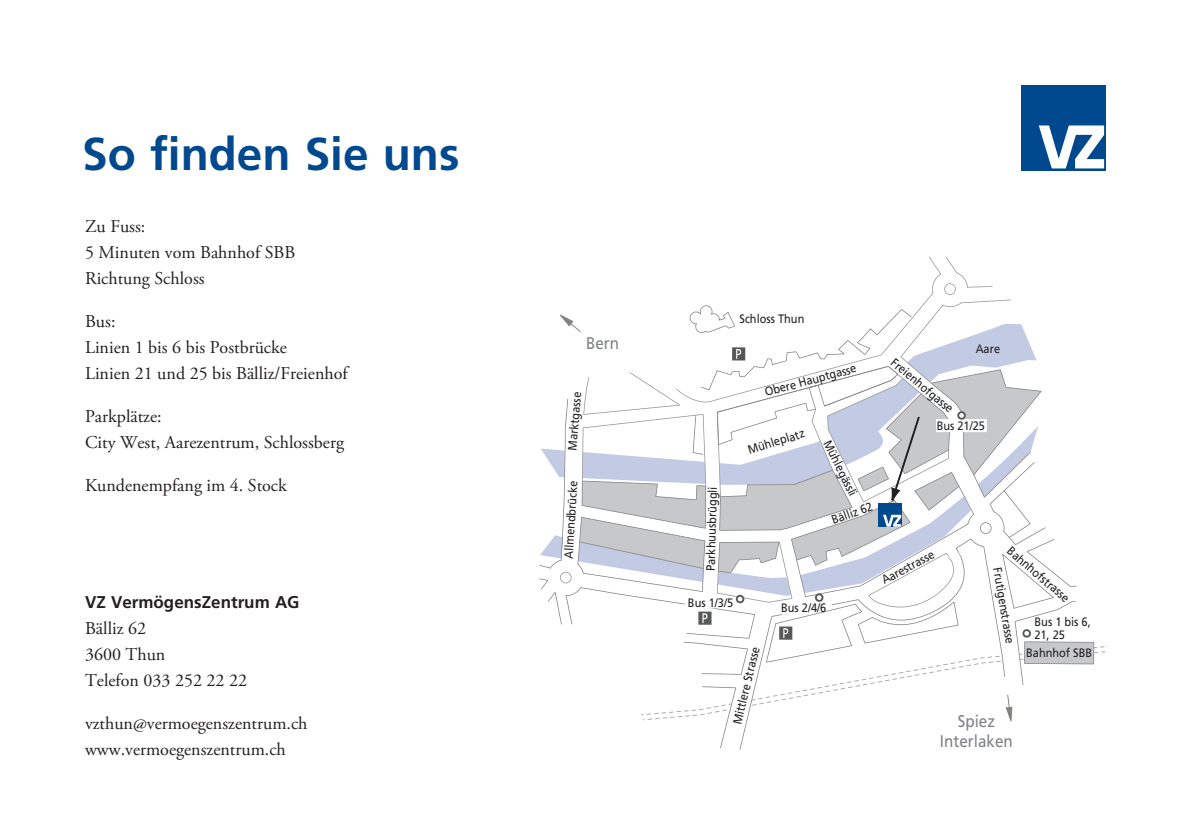
<style>
.page{position:relative;width:1191px;height:840px;background:#fff}
.page>*{position:absolute;margin:0;border:0;box-sizing:border-box;transform-origin:0 0}
.t1{font:700 46px "Frutiger LT";color:#01498e}
.t2{font:18px/26px "Adobe Garamond Pro";color:#231f20}
.t3{font:700 17px "Frutiger LT";color:#231f20}
.t4{font:17px/20.4px "Frutiger LT";color:#808285;text-align:center;scale:.9 1}
.t5{font:12.2px/13.2px "Frutiger LT";color:#231f20;scale:.9 1}
</style>
<div class="page">
<svg style="left:928px;top:256px;width:13px;height:18px"></svg>
<svg style="left:945px;top:257px;width:12px;height:16px"></svg>
<svg style="left:1005px;top:694px;width:7px;height:27px"></svg>
<svg style="left:560px;top:272px;width:464px;height:412px"></svg>
<svg style="left:539px;top:436px;width:338px;height:314px"></svg>
<svg style="left:988px;top:272px;width:120px;height:402px"></svg>
<div style="left:1020px;top:85px;width:85px;height:85px;background:#01498e"></div>
<svg style="left:1038px;top:125px;width:66px;height:43px"></svg>
<h1 class="t1" style="left:82px;top:127px;width:379px">So finden Sie uns</h1>
<p class="t2" style="left:85px;top:213px;width:212px">Zu Fuss:<br>5 Minuten vom Bahnhof SBB<br>Richtung Schloss</p>
<p class="t2" style="left:85px;top:308px;width:264px">Bus:<br>Linien 1 bis 6 bis Postbrücke<br>Linien 21 und 25 bis Bälliz/Freienhof</p>
<p class="t2" style="left:85px;top:403px;width:260px">Parkplätze:<br>City West, Aarezentrum, Schlossberg</p>
<p class="t2" style="left:85px;top:472px;width:203px">Kundenempfang im 4. Stock</p>
<p class="t3" style="left:85px;top:591px;width:216px">VZ VermögensZentrum AG</p>
<p class="t2" style="left:85px;top:615px;width:164px">Bälliz 62<br>3600 Thun<br>Telefon 033 252 22 22</p>
<p class="t2" style="left:85px;top:710px;width:224px">vzthun@vermoegenszentrum.ch www.vermoegenszentrum.ch</p>
<p class="t4" style="left:586px;top:332px;width:38px">Bern</p>
<p class="t5" style="left:565px;top:449px;width:67px;rotate:-85deg">Marktgasse</p>
<p class="t5" style="left:561px;top:558px;width:88px;rotate:-86deg">Allmendbrücke</p>
<p class="t5" style="left:739px;top:312px;width:73px">Schloss Thun</p>
<p class="t5" style="left:763px;top:385px;width:106px;rotate:-15deg">Obere Hauptgasse</p>
<p class="t5" style="left:897px;top:355px;width:87px;rotate:40deg">Freienhofgasse</p>
<p class="t5" style="left:975px;top:342px;width:29px">Aare</p>
<p class="t5" style="left:704px;top:570px;width:95px;rotate:-89deg">Parkhuusbrüggli</p>
<p class="t5" style="left:688px;top:595px;width:52px">Bus 1/3/5</p>
<p class="t5" style="left:746px;top:443px;width:67px;rotate:-17deg">Mühleplatz</p>
<p class="t5" style="left:832px;top:438px;width:69px;rotate:63deg">Mühlegässli</p>
<p class="t5" style="left:830px;top:513px;width:49px;rotate:-20deg">Bälliz 62</p>
<p class="t5" style="left:936px;top:419px;width:55px">Bus 21/25</p>
<p class="t5" style="left:781px;top:601px;width:52px">Bus 2/4/6</p>
<p class="t5" style="left:879px;top:574px;width:66px;rotate:-28deg">Aarestrasse</p>
<p class="t5" style="left:1013px;top:543px;width:88px;rotate:41deg">Bahnhofstrasse</p>
<p class="t5" style="left:1003px;top:566px;width:87px;rotate:80deg">Frutigenstrasse</p>
<p class="t5" style="left:1034px;top:614px;width:64px;rotate:1deg">Bus 1 bis 6,<br>21, 25</p>
<p class="t5" style="left:730px;top:722px;width:90px;rotate:-76deg">Mittlere Strasse</p>
<p class="t5" style="left:1026px;top:645px;width:75px">Bahnhof SBB</p>
<p class="t4" style="left:940px;top:710px;width:82px">Spiez<br>Interlaken</p>
</div>
